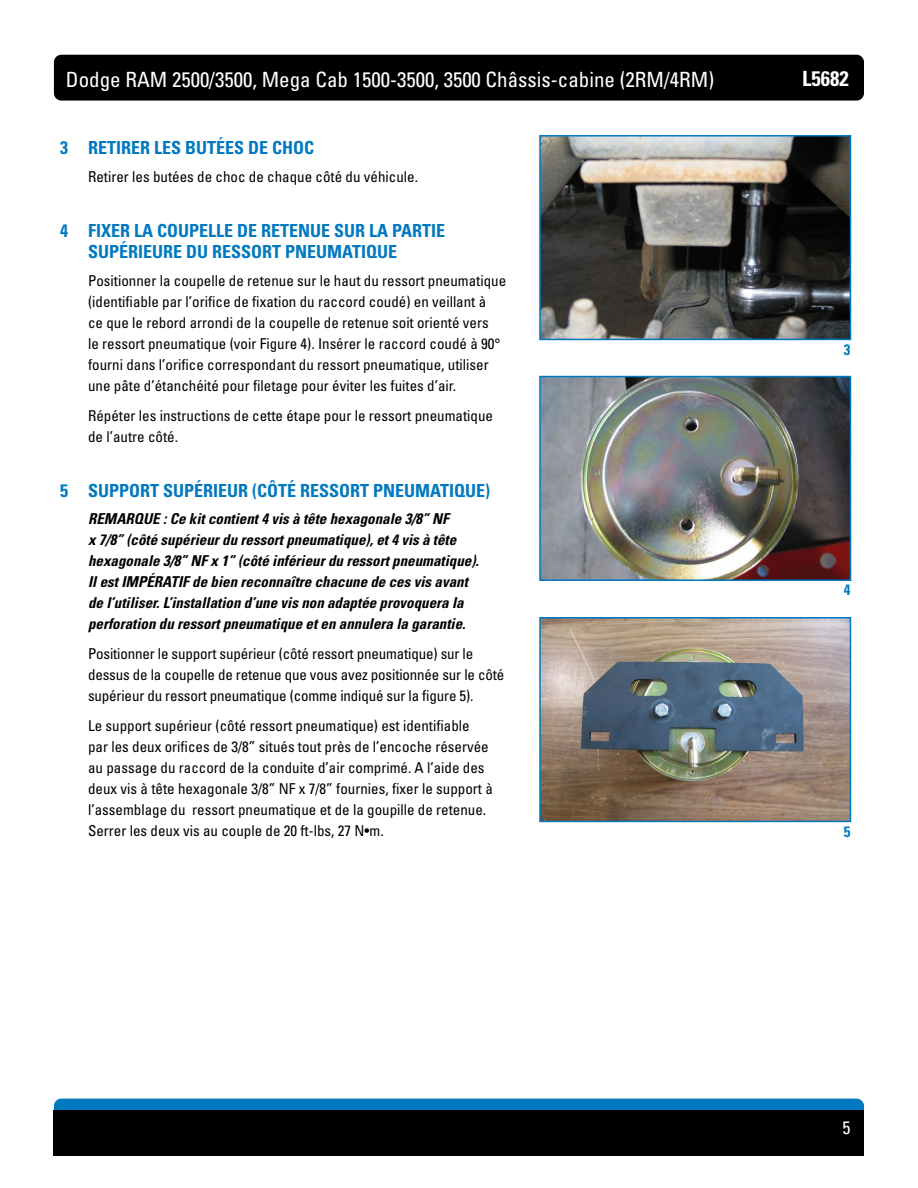
<style>
.page{position:relative;width:918px;height:1188px;background:#fff}
.page>*{position:absolute;margin:0;border:0;box-sizing:border-box;transform-origin:0 0}
.t1{font:condensed 21px "Univers LT Std";color:#fff}
.t2{font:700 condensed 21px "Univers LT Std";color:#fff}
.t3{font:700 condensed 18px/21px "Univers LT Std";color:#0079c1}
.t4{font:condensed 18px "Univers LT Std";color:#fff}
.t5{font:condensed 15px/21px "Univers LT Std";color:#000}
.t6{font:italic 700 condensed 15px/21px "Univers LT Std";color:#000}
.t7{font:700 condensed 15px "Univers LT Std";color:#0079c1}
</style>
<div class="page">
<div style="left:54px;top:55px;width:810px;height:46px;background:#000;border-radius:7px"></div>
<div style="left:54px;top:1099px;width:810px;height:45px;background:#0079c1;border-radius:7px"></div>
<div style="left:54px;top:1110px;width:810px;height:46px;background:#000"></div>
<img style="left:542px;top:379px;width:306px;height:199px">
<div style="left:539px;top:376px;width:312px;height:205px;border:2px solid #0079c1"></div>
<img style="left:542px;top:138px;width:306px;height:199px">
<div style="left:539px;top:135px;width:312px;height:205px;border:2px solid #0079c1"></div>
<img style="left:542px;top:620px;width:306px;height:199px">
<div style="left:539px;top:617px;width:312px;height:205px;border:2px solid #0079c1"></div>
<h1 class="t1" style="left:66px;top:66px;width:650px">Dodge RAM 2500/3500, Mega Cab 1500-3500, 3500 Châssis-cabine (2RM/4RM)</h1>
<h1 class="t2" style="left:802px;top:65px;width:48px">L5682</h1>
<p class="t3" style="left:60px;top:137px;width:256px">3 RETIRER LES BUTÉES DE CHOC</p>
<p class="t5" style="left:88px;top:166px;width:331px">Retirer les butées de choc de chaque côté du véhicule.</p>
<p class="t3" style="left:88px;top:220px;width:359px;text-indent:-28px">4 FIXER LA COUPELLE DE RETENUE SUR LA PARTIE<br>SUPÉRIEURE DU RESSORT PNEUMATIQUE</p>
<p class="t5" style="left:88px;top:270px;width:420px">Positionner la coupelle de retenue sur le haut du ressort pneumatique (identifiable par l’orifice de fixation du raccord coudé) en veillant à<br>ce que le rebord arrondi de la coupelle de retenue soit orienté vers<br>le ressort pneumatique (voir Figure 4). Insérer le raccord coudé à 90° fourni dans l’orifice correspondant du ressort pneumatique, utiliser une pâte d’étanchéité pour filetage pour éviter les fuites d’air.</p>
<p class="t5" style="left:88px;top:405px;width:406px">Répéter les instructions de cette étape pour le ressort pneumatique de l’autre côté.</p>
<p class="t3" style="left:60px;top:480px;width:432px">5 SUPPORT SUPÉRIEUR (CÔTÉ RESSORT PNEUMATIQUE)</p>
<p class="t6" style="left:88px;top:509px;width:392px">REMARQUE : Ce kit contient 4 vis à tête hexagonale 3/8” NF<br>x 7/8” (côté supérieur du ressort pneumatique), et 4 vis à tête hexagonale 3/8” NF x 1” (côté inférieur du ressort pneumatique).<br>Il est IMPÉRATIF de bien reconnaître chacune de ces vis avant de l’utiliser. L’installation d’une vis non adaptée provoquera la perforation du ressort pneumatique et en annulera la garantie.</p>
<p class="t5" style="left:88px;top:643px;width:418px">Positionner le support supérieur (côté ressort pneumatique) sur le dessus de la coupelle de retenue que vous avez positionnée sur le côté supérieur du ressort pneumatique (comme indiqué sur la figure 5).</p>
<p class="t5" style="left:88px;top:715px;width:406px">Le support supérieur (côté ressort pneumatique) est identifiable par les deux orifices de 3/8” situés tout près de l’encoche réservée au passage du raccord de la conduite d’air comprimé. A l’aide des deux vis à tête hexagonale 3/8” NF x 7/8” fournies, fixer le support à l’assemblage du ressort pneumatique et de la goupille de retenue.<br>Serrer les deux vis au couple de 20 ft-lbs, 27 N•m.</p>
<p class="t7" style="left:844px;top:340px;width:8px">3</p>
<p class="t7" style="left:844px;top:581px;width:8px">4</p>
<p class="t7" style="left:844px;top:822px;width:8px">5</p>
<p class="t4" style="left:843px;top:1116px;width:9px">5</p>
</div>
